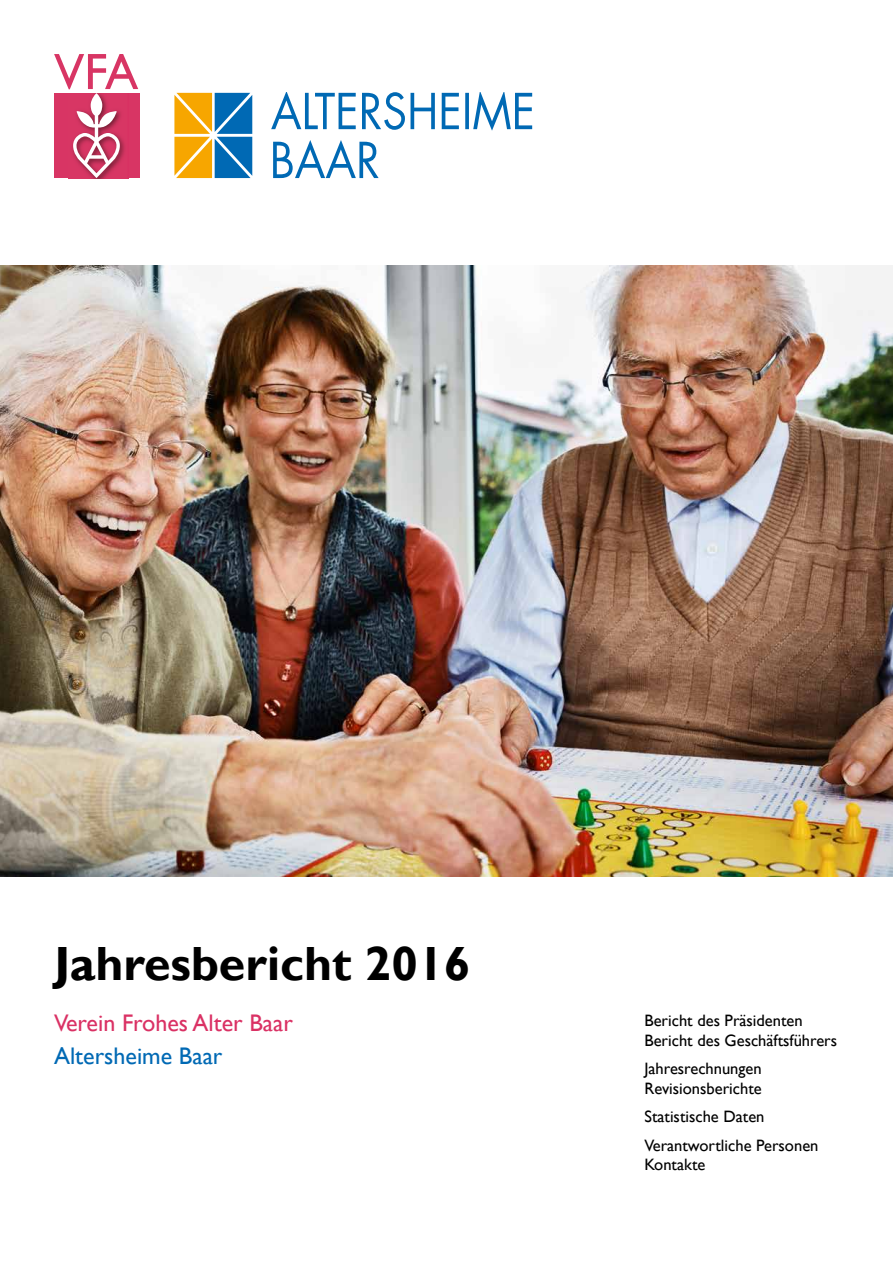
<style>
.page{position:relative;width:893px;height:1263px;background:#fff}
.page>*{position:absolute;margin:0;border:0;box-sizing:border-box;transform-origin:0 0}
.t1{font:700 48px "Gill Sans";color:#000}
.t2{font:24px "Gill Sans";color:#da3164}
.t3{font:24px "Gill Sans";color:#0069b4}
.t4{font:16.5px/19.8px "Gill Sans";color:#000}
</style>
<div class="page">
<svg style="left:174px;top:93px;width:78px;height:85px;background:#919b74"></svg>
<svg style="left:271px;top:93px;width:261px;height:38px"></svg>
<svg style="left:273px;top:140px;width:106px;height:38px"></svg>
<svg style="left:54px;top:54px;width:84px;height:124px"></svg>
<img style="left:0;top:266px;width:893px;height:610px">
<h1 class="t1" style="left:54px;top:935px;width:418px">Jahresbericht 2016</h1>
<h2 class="t2" style="left:54px;top:1009px;width:240px">Verein Frohes Alter Baar</h2>
<h2 class="t3" style="left:54px;top:1042px;width:170px">Altersheime Baar</h2>
<p class="t4" style="left:644px;top:1011px;width:194px">Bericht des Präsidenten<br>Bericht des Geschäftsführers</p>
<p class="t4" style="left:644px;top:1059px;width:119px">Jahresrechnungen<br>Revisionsberichte</p>
<p class="t4" style="left:644px;top:1103px;width:176px;line-height:28.3px">Statistische Daten<br>Verantwortliche Personen</p>
<p class="t4" style="left:644px;top:1155px;width:63px">Kontakte</p>
</div>
